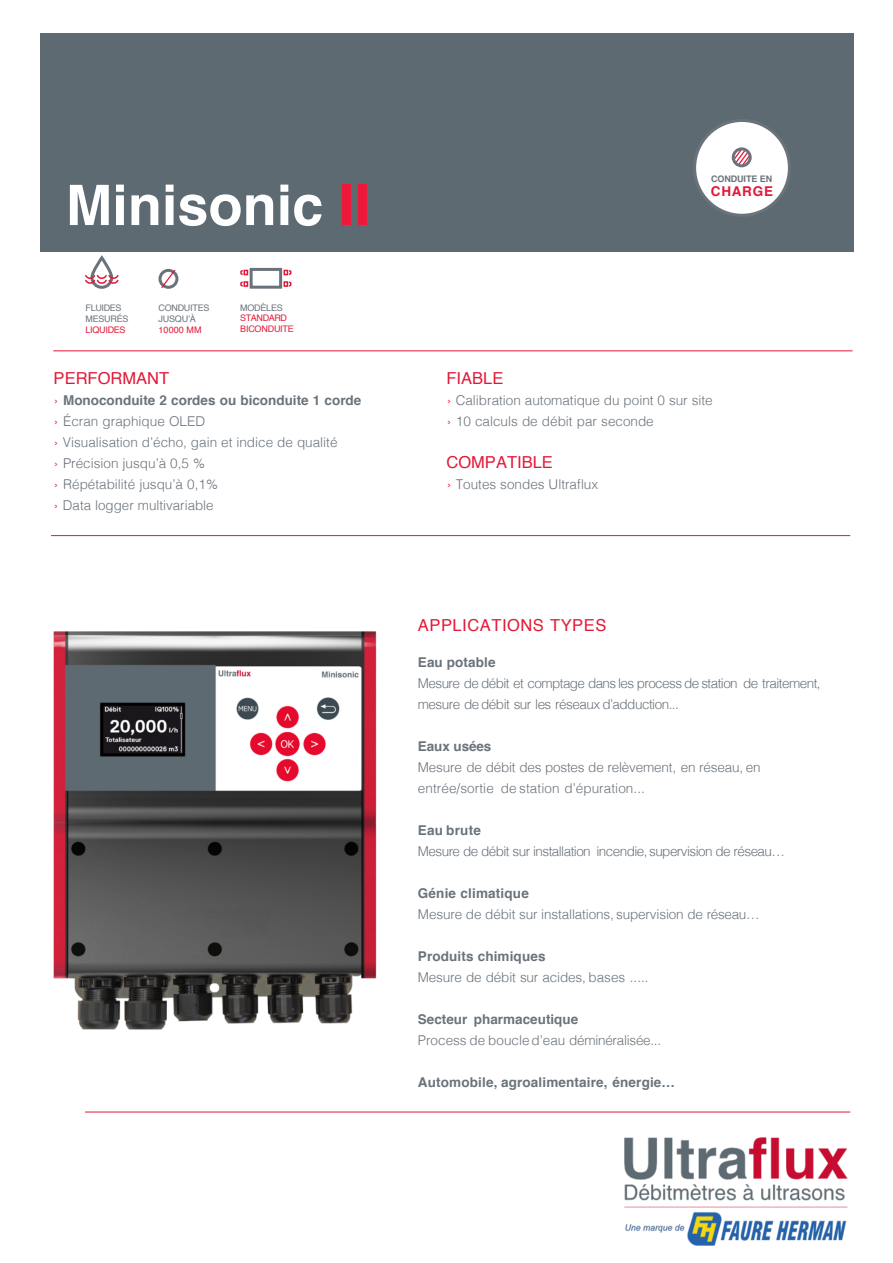
<style>
.page{position:relative;width:893px;height:1263px;background:#fff}
.page>*{position:absolute;margin:0;border:0;box-sizing:border-box;transform-origin:0 0}
.t1{font:700 55.8px "Helvetica";color:#fff}
.t2{font:16.5px "Helvetica";color:#e31837}
.t3{font:16.5px "Helvetica";letter-spacing:.035em;color:#e31837}
.t4{font:300 13.5px/21px "Helvetica";letter-spacing:-.01em;color:#6a737b}
.t5{font:300 13.5px/21px "Helvetica";letter-spacing:-.04em;color:#6a737b}
.t6{font:700 13.5px "Helvetica";letter-spacing:.01em;color:#6a737b}
.t7{font:700 13.5px "Helvetica";letter-spacing:.055em;color:#e31837}
.t8{font:9px/10.8px "Helvetica";letter-spacing:-.03em;color:#6a737b}
.t9{font:9px/10.8px "Helvetica";letter-spacing:-.025em;color:#e31837}
.t10{font:700 9px "Helvetica";letter-spacing:-.01em;color:#6a737b}
.s1{color:#ed193a}
.s2{color:#e31837}
.s3{font-weight:700}
</style>
<div class="page">
<div style="left:40px;top:33px;width:813px;height:219px;background:#5e6a71"></div>
<hr style="left:53px;top:351px;width:800px;height:1px;background:#e31837">
<hr style="left:51px;top:535px;width:799px;height:1px;background:#e31837">
<hr style="left:85px;top:1112px;width:765px;height:1px;background:#e31837">
<div style="left:694px;top:120px;width:95px;height:95px;background:#fff;border-radius:50%"></div>
<svg style="left:734px;top:151px;width:14px;height:15px"></svg>
<div style="left:732px;top:147px;width:20px;height:20px;border:3px solid #6a737b;border-radius:50%"></div>
<div style="left:693px;top:119px;width:98px;height:98px;border:3px solid #6a737b;border-radius:50%"></div>
<div style="left:158px;top:269px;width:20px;height:20px;border:3px solid #6a737b;border-radius:50%"></div>
<svg style="left:161px;top:270px;width:15px;height:18px"></svg>
<div style="left:90px;top:256px;width:23px;height:33px;border:3px solid #6a737b;border-radius:10px"></div>
<svg style="left:85px;top:274px;width:34px;height:10px"></svg>
<svg style="left:240px;top:269px;width:8px;height:18px"></svg>
<svg style="left:284px;top:269px;width:8px;height:18px"></svg>
<div style="left:250px;top:268px;width:32px;height:21px;border:3px solid #6a737b"></div>
<img style="left:625px;top:1137px;width:222px;height:108px">
<img style="left:54px;top:631px;width:323px;height:398px">
<h1 class="t1" style="left:66px;top:183px;width:306px">Minisonic <span class="s1">II</span></h1>
<p class="t8" style="left:86px;top:303px;width:44px">FLUIDES<br>MESURÉS</p>
<p class="t9" style="left:86px;top:325px;width:42px">LIQUIDES</p>
<p class="t8" style="left:158px;top:303px;width:53px">CONDUITES<br>JUSQU’À</p>
<p class="t9" style="left:158px;top:325px;width:45px">10000 MM</p>
<p class="t8" style="left:240px;top:303px;width:44px">MODÈLES</p>
<p class="t9" style="left:240px;top:313px;width:55px">STANDARD<br>BICONDUITE</p>
<p class="t2" style="left:54px;top:372px;width:117px">PERFORMANT</p>
<p class="t4" style="left:54px;top:392px;width:309px"><span class="s2">›</span> <span class="s3">Monoconduite 2 cordes ou biconduite 1 corde </span><span class="s2">›</span> Écran graphique OLED<br><span class="s2">›</span> Visualisation d’écho, gain et indice de qualité<br><span class="s2">›</span> Précision jusqu’à 0,5 %<br><span class="s2">›</span> Répétabilité jusqu’à 0,1%<br><span class="s2">›</span> Data logger multivariable</p>
<p class="t10" style="left:711px;top:176px;width:63px">CONDUITE EN</p>
<p class="t7" style="left:711px;top:186px;width:64px">CHARGE</p>
<p class="t2" style="left:446px;top:372px;width:58px">FIABLE</p>
<p class="t4" style="left:446px;top:392px;width:268px"><span class="s2">›</span> Calibration automatique du point 0 sur site <span class="s2">›</span> 10 calculs de débit par seconde</p>
<p class="t2" style="left:446px;top:456px;width:108px">COMPATIBLE</p>
<p class="t4" style="left:446px;top:476px;width:153px"><span class="s2">›</span> Toutes sondes Ultraflux</p>
<p class="t3" style="left:418px;top:619px;width:190px">APPLICATIONS TYPES</p>
<p class="t6" style="left:418px;top:657px;width:79px">Eau potable</p>
<p class="t5" style="left:418px;top:675px;width:404px">Mesure de débit et comptage dans les process de station de traitement, mesure de débit sur les réseaux d’adduction...</p>
<p class="t6" style="left:418px;top:741px;width:75px">Eaux usées</p>
<p class="t4" style="left:418px;top:759px;width:344px">Mesure de débit des postes de relèvement, en réseau, en entrée/sortie de station d’épuration...</p>
<p class="t6" style="left:418px;top:825px;width:65px">Eau brute</p>
<p class="t5" style="left:418px;top:843px;width:369px">Mesure de débit sur installation incendie, supervision de réseau…</p>
<p class="t6" style="left:418px;top:888px;width:112px">Génie climatique</p>
<p class="t4" style="left:418px;top:906px;width:343px">Mesure de débit sur installations, supervision de réseau…</p>
<p class="t6" style="left:418px;top:951px;width:129px">Produits chimiques</p>
<p class="t4" style="left:418px;top:969px;width:232px">Mesure de débit sur acides, bases .....</p>
<p class="t6" style="left:418px;top:1014px;width:162px">Secteur pharmaceutique</p>
<p class="t4" style="left:418px;top:1032px;width:245px">Process de boucled’eau déminéralisée...</p>
<p class="t6" style="left:418px;top:1077px;width:259px">Automobile, agroalimentaire, énergie…</p>
</div>
